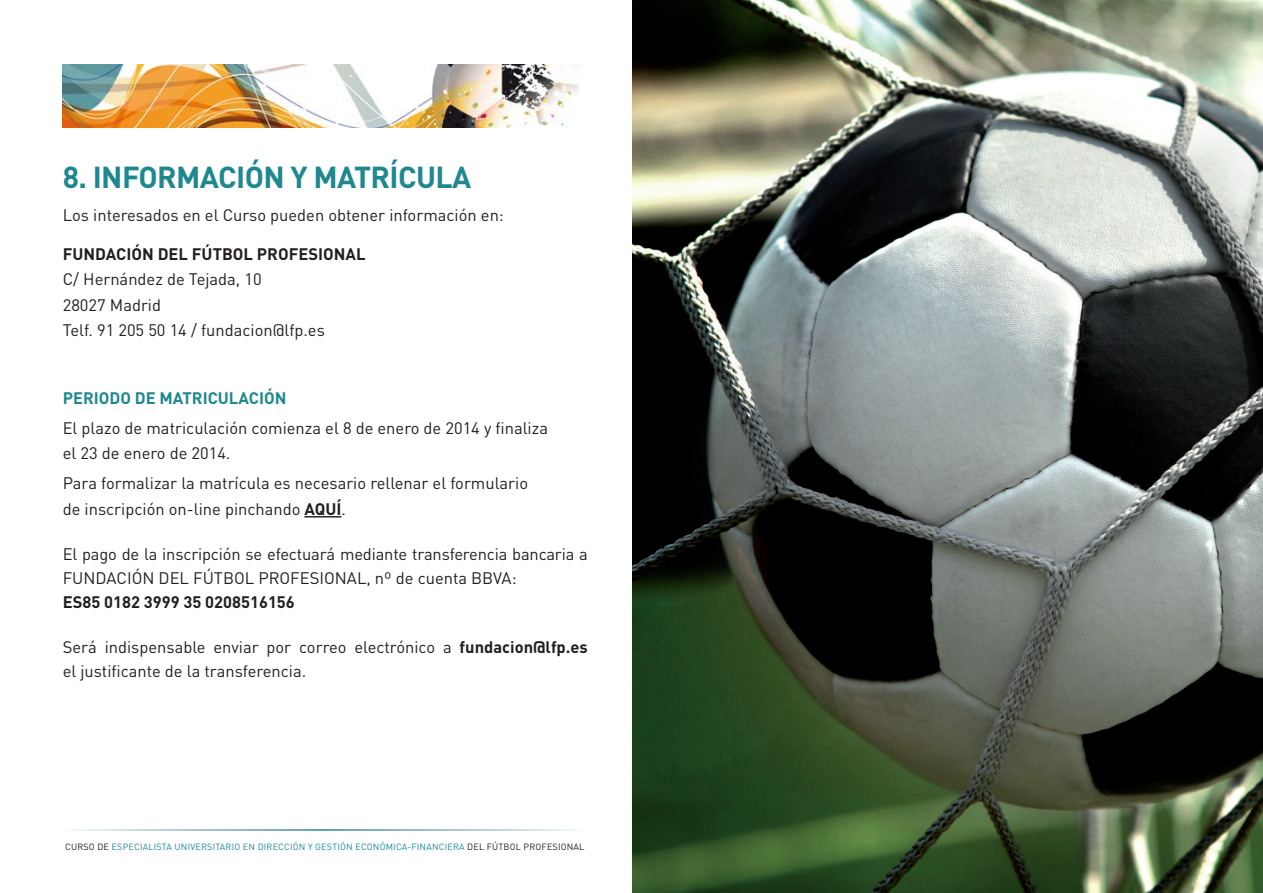
<style>
.page{position:relative;width:1263px;height:893px;background:#fff}
.page>*{position:absolute;margin:0;border:0;box-sizing:border-box;transform-origin:0 0}
.t1{font:700 30px "DIN";letter-spacing:-.02em;color:#1f888f}
.t2{font:16.5px/25.5px "DIN";color:#231f20}
.t3{font:700 16.5px "DIN";color:#231f20}
.t4{font:700 16.5px "DIN";color:#1f888f}
.t5{font:9px "DIN";letter-spacing:.02em;color:#1f888f}
.s1{font-weight:700}
.s2{color:#231f20}
</style>
<div class="page">
<hr style="left:304px;top:516px;width:37px;height:1px;background:#231f20">
<img style="left:632px;top:0;width:631px;height:892px">
<img style="left:63px;top:65px;width:517px;height:63px">
<p class="t1" style="left:63px;top:157px;width:410px">8. INFORMACIÓN Y MATRÍCULA</p>
<p class="t2" style="left:63px;top:202px;width:443px">Los interesados en el Curso pueden obtener información en:</p>
<p class="t3" style="left:63px;top:243px;width:304px">FUNDACIÓN DEL FÚTBOL PROFESIONAL</p>
<p class="t2" style="left:63px;top:266px;width:200px">C/ Hernández de Tejada, 10</p>
<p class="t2" style="left:63px;top:291px;width:100px">28027 Madrid</p>
<p class="t2" style="left:63px;top:317px;width:264px">Telf. 91 205 50 14 / fundacion@lfp.es</p>
<p class="t4" style="left:63px;top:387px;width:225px">PERIODO DE MATRICULACIÓN</p>
<p class="t2" style="left:63px;top:415px;width:487px">El plazo de matriculación comienza el 8 de enero de 2014 y finaliza el 23 de enero de 2014.</p>
<p class="t2" style="left:63px;top:470px;width:467px">Para formalizar la matrícula es necesario rellenar el formulario de inscripción on-line pinchando <span class="s1">AQUÍ</span>.</p>
<p class="t2" style="left:63px;top:541px;width:527px;line-height:24px">El pago de la inscripción se efectuará mediante transferencia bancaria a<br>FUNDACIÓN DEL FÚTBOL PROFESIONAL, nº de cuenta BBVA:</p>
<p class="t3" style="left:63px;top:591px;width:234px">ES85 0182 3999 35 0208516156</p>
<p class="t2" style="left:63px;top:635px;width:527px;line-height:24px">Será indispensable enviar por correo electrónico a <span class="s1">fundacion@lfp.es </span>el justificante de la transferencia.</p>
<p class="t5" style="left:65px;top:841px;width:521px"><span class="s2">CURSO DE</span> ESPECIALISTA UNIVERSITARIO EN DIRECCIÓN Y GESTIÓN ECONÓMICA-FINANCIERA <span class="s2">DEL FÚTBOL PROFESIONAL</span></p>
</div>
